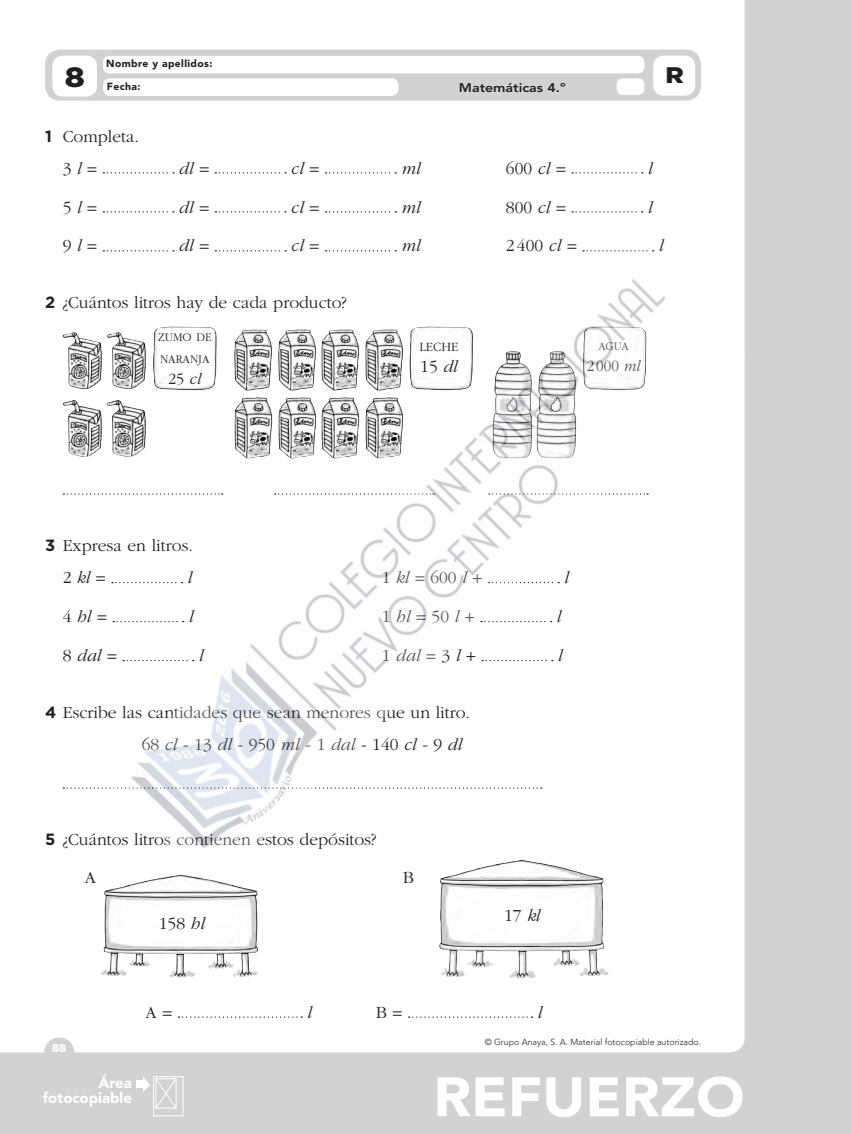
<style>
.page{position:relative;width:851px;height:1134px;background:#fff}
.page>*{position:absolute;margin:0;border:0;box-sizing:border-box;transform-origin:0 0}
.t1{font:900 55px "Avenir LT Std";color:#fff;scale:1.06 1}
.t2{font:900 27.88px "Gotham";color:#231f20;scale:1.13 1}
.t3{font:900 22.5px "Gotham";color:#231f20;scale:1.13 1}
.nuclLineaPuntille{font:300 17.5px "ITC Garamond Std";color:#231f20}
.nuclLineaPuntille-2{font:italic 300 17.5px "ITC Garamond Std";color:#231f20}
.nuclLineaPuntille-3{font:300 16.25px "ITC Garamond Std";color:#231f20;scale:.93 1}
.nuclLineaPuntille-4{font:300 16.25px "ITC Garamond Std";color:#231f20}
.nuclTextoPieAreaFoto{font:900 14.88px/14.9px "Avenir LT Std";color:#fff;text-align:right}
.nuclLineaPuntille-5{font:300 13.12px "ITC Garamond Std";color:#231f20}
.t4{font:800 12.5px "Avenir LT Std";color:#231f20;scale:1.13 1}
.nuclLineaPuntille-6{font:300 12.25px/21.2px "ITC Garamond Std";color:#231f20;scale:.96 1}
.nuclLineaPuntille-7{font:300 12.25px "ITC Garamond Std";color:#231f20;scale:.93 1}
.numeroFolio{font:900 11.25px "Gotham";color:#fff}
.t5{font:900 10.25px "Avenir LT Std";letter-spacing:.04em;color:#231f20}
.nuclCopyFotocoIzqui{font:300 8.75px "Avenir LT Std";color:#231f20}
.s1{font-family:"Gotham";font-weight:700;font-size:16.25px}
.s2{font-style:italic}
.s3{font-style:normal}
</style>
<div class="page">
<div style="left:0;top:0;width:850px;height:1134px;background:#d1d2d4"></div>
<div style="left:0;top:0;width:744px;height:1052px;background:#fff"></div>
<div style="left:44px;top:1037px;width:30px;height:30px;background:#d1d2d4;border-radius:50%"></div>
<div style="left:153px;top:1076px;width:30px;height:40px;border:1px solid #fff"></div>
<svg style="left:143px;top:1076px;width:34px;height:33px"></svg>
<div style="left:136px;top:1081px;width:8px;height:7px;background:#fff"></div>
<div style="left:45px;top:50px;width:656px;height:51px;background:#d1d2d4;border-radius:15px"></div>
<div style="left:52px;top:56px;width:45px;height:41px;background:#fff;border-radius:11px"></div>
<div style="left:616px;top:78px;width:28px;height:17px;background:#fff;border-radius:6px"></div>
<div style="left:653px;top:56px;width:42px;height:40px;background:#fff;border-radius:11px"></div>
<div style="left:103px;top:78px;width:295px;height:18px;background:#fff;border-radius:7px"></div>
<div style="left:103px;top:56px;width:541px;height:17px;background:#fff;border-radius:6px"></div>
<svg style="left:103px;top:172px;width:71px;height:2px"></svg>
<svg style="left:215px;top:172px;width:71px;height:2px"></svg>
<svg style="left:325px;top:172px;width:71px;height:2px"></svg>
<svg style="left:572px;top:172px;width:70px;height:2px"></svg>
<svg style="left:103px;top:211px;width:71px;height:1px"></svg>
<svg style="left:215px;top:211px;width:71px;height:1px"></svg>
<svg style="left:325px;top:211px;width:71px;height:1px"></svg>
<svg style="left:572px;top:211px;width:70px;height:1px"></svg>
<svg style="left:63px;top:493px;width:43px;height:2px"></svg>
<svg style="left:63px;top:787px;width:43px;height:2px"></svg>
<img style="left:437px;top:886px;width:84px;height:91px">
<svg style="left:178px;top:1016px;width:124px;height:2px"></svg>
<svg style="left:408px;top:1016px;width:124px;height:2px"></svg>
<img style="left:106px;top:248px;width:638px;height:638px">
<p class="t2" style="left:65px;top:58px;width:19px">8</p>
<p class="t5" style="left:106px;top:58px;width:108px">Nombre y apellidos:</p>
<p class="t5" style="left:107px;top:80px;width:35px">Fecha:</p>
<p class="t4" style="left:459px;top:80px;width:96px">Matemáticas 4.º</p>
<p class="t3" style="left:665px;top:60px;width:18px">R</p>
<p class="nuclLineaPuntille" style="left:45px;top:127px;width:96px"><span class="s1">1</span> Completa.</p>
<p class="nuclLineaPuntille" style="left:63px;top:159px;width:36px">3 <span class="s2">l</span> =</p>
<p class="nuclLineaPuntille-2" style="left:179px;top:158px;width:31px">dl <span class="s3">=</span></p>
<p class="nuclLineaPuntille-2" style="left:291px;top:158px;width:30px">cl <span class="s3">=</span></p>
<p class="nuclLineaPuntille-2" style="left:401px;top:158px;width:21px">ml</p>
<p class="nuclLineaPuntille" style="left:506px;top:159px;width:61px">600 <span class="s2">cl</span> =</p>
<p class="nuclLineaPuntille-2" style="left:648px;top:158px;width:6px">l</p>
<p class="nuclLineaPuntille" style="left:63px;top:198px;width:36px">5 <span class="s2">l</span> =</p>
<p class="nuclLineaPuntille-2" style="left:179px;top:197px;width:31px">dl <span class="s3">=</span></p>
<p class="nuclLineaPuntille-2" style="left:291px;top:197px;width:30px">cl <span class="s3">=</span></p>
<p class="nuclLineaPuntille-2" style="left:401px;top:197px;width:21px">ml</p>
<p class="nuclLineaPuntille" style="left:506px;top:198px;width:61px">800 <span class="s2">cl</span> =</p>
<p class="nuclLineaPuntille-2" style="left:648px;top:197px;width:6px">l</p>
<p class="nuclLineaPuntille" style="left:63px;top:237px;width:36px">9 <span class="s2">l</span> =</p>
<p class="nuclLineaPuntille-2" style="left:179px;top:236px;width:31px">dl <span class="s3">=</span></p>
<p class="nuclLineaPuntille-2" style="left:291px;top:236px;width:30px">cl <span class="s3">=</span></p>
<p class="nuclLineaPuntille-2" style="left:401px;top:236px;width:21px">ml</p>
<p class="nuclLineaPuntille" style="left:506px;top:237px;width:72px">2 400 <span class="s2">cl</span> =</p>
<p class="nuclLineaPuntille-2" style="left:659px;top:236px;width:6px">l</p>
<p class="nuclLineaPuntille" style="left:45px;top:293px;width:303px"><span class="s1">2</span> ¿Cuántos litros hay de cada producto?</p>
<p class="nuclLineaPuntille-6" style="left:158px;top:327px;width:58px">ZUMO DE<br>NARANJA</p>
<p class="nuclLineaPuntille-4" style="left:168px;top:370px;width:35px">25 <span class="s2">cl</span></p>
<p class="nuclLineaPuntille-5" style="left:419px;top:339px;width:40px">LECHE</p>
<p class="nuclLineaPuntille" style="left:420px;top:357px;width:39px">15 <span class="s2">dl</span></p>
<p class="nuclLineaPuntille-7" style="left:598px;top:340px;width:34px">AGUA</p>
<p class="nuclLineaPuntille-3" style="left:586px;top:357px;width:59px">2000 <span class="s2">ml</span></p>
<p class="nuclLineaPuntille" style="left:45px;top:536px;width:149px"><span class="s1">3</span> Expresa en litros.</p>
<p class="nuclLineaPuntille" style="left:63px;top:568px;width:44px">2 <span class="s2">kl</span> =</p>
<p class="nuclLineaPuntille-2" style="left:188px;top:568px;width:6px">l</p>
<p class="nuclLineaPuntille" style="left:382px;top:568px;width:102px">1 <span class="s2">kl</span> = 600 <span class="s2">l</span> +</p>
<p class="nuclLineaPuntille-2" style="left:564px;top:568px;width:6px">l</p>
<p class="nuclLineaPuntille" style="left:63px;top:607px;width:46px">4 <span class="s2">hl</span> =</p>
<p class="nuclLineaPuntille-2" style="left:189px;top:607px;width:6px">l</p>
<p class="nuclLineaPuntille" style="left:382px;top:607px;width:94px">1 <span class="s2">hl</span> = 50 <span class="s2">l</span> +</p>
<p class="nuclLineaPuntille-2" style="left:556px;top:607px;width:6px">l</p>
<p class="nuclLineaPuntille-2" style="left:63px;top:646px;width:56px"><span class="s3">8</span> dal <span class="s3">=</span></p>
<p class="nuclLineaPuntille-2" style="left:199px;top:646px;width:6px">l</p>
<p class="nuclLineaPuntille" style="left:382px;top:646px;width:96px">1 <span class="s2">dal</span> = 3 <span class="s2">l</span> +</p>
<p class="nuclLineaPuntille-2" style="left:558px;top:646px;width:6px">l</p>
<p class="nuclLineaPuntille" style="left:45px;top:703px;width:426px"><span class="s1">4</span> Escribe las cantidades que sean menores que un litro.</p>
<p class="nuclLineaPuntille" style="left:142px;top:735px;width:322px">68 <span class="s2">cl</span> - 13 <span class="s2">dl</span> - 950 <span class="s2">ml</span> - 1 <span class="s2">dal</span> - 140 <span class="s2">cl</span> - 9 <span class="s2">dl</span></p>
<p class="nuclLineaPuntille" style="left:45px;top:830px;width:333px"><span class="s1">5</span> ¿Cuántos litros contienen estos depósitos?</p>
<p class="nuclLineaPuntille" style="left:85px;top:868px;width:13px">A</p>
<p class="nuclLineaPuntille" style="left:159px;top:914px;width:48px">158 <span class="s2">hl</span></p>
<p class="nuclLineaPuntille" style="left:403px;top:868px;width:13px">B</p>
<p class="nuclLineaPuntille" style="left:504px;top:906px;width:38px">17 <span class="s2">kl</span></p>
<p class="nuclLineaPuntille" style="left:146px;top:1003px;width:28px">A =</p>
<p class="nuclLineaPuntille-2" style="left:307px;top:1003px;width:6px">l</p>
<p class="nuclLineaPuntille" style="left:376px;top:1003px;width:28px">B =</p>
<p class="nuclLineaPuntille-2" style="left:537px;top:1003px;width:6px">l</p>
<p class="nuclCopyFotocoIzqui" style="left:484px;top:1037px;width:218px">© Grupo Anaya, S. A. Material fotocopiable autorizado.</p>
<p class="numeroFolio" style="left:52px;top:1040px;width:16px">88</p>
<p class="nuclTextoPieAreaFoto" style="left:43px;top:1075px;width:91px">Área fotocopiable</p>
<p class="t1" style="left:433px;top:1064px;width:295px">REFUERZO</p>
</div>
